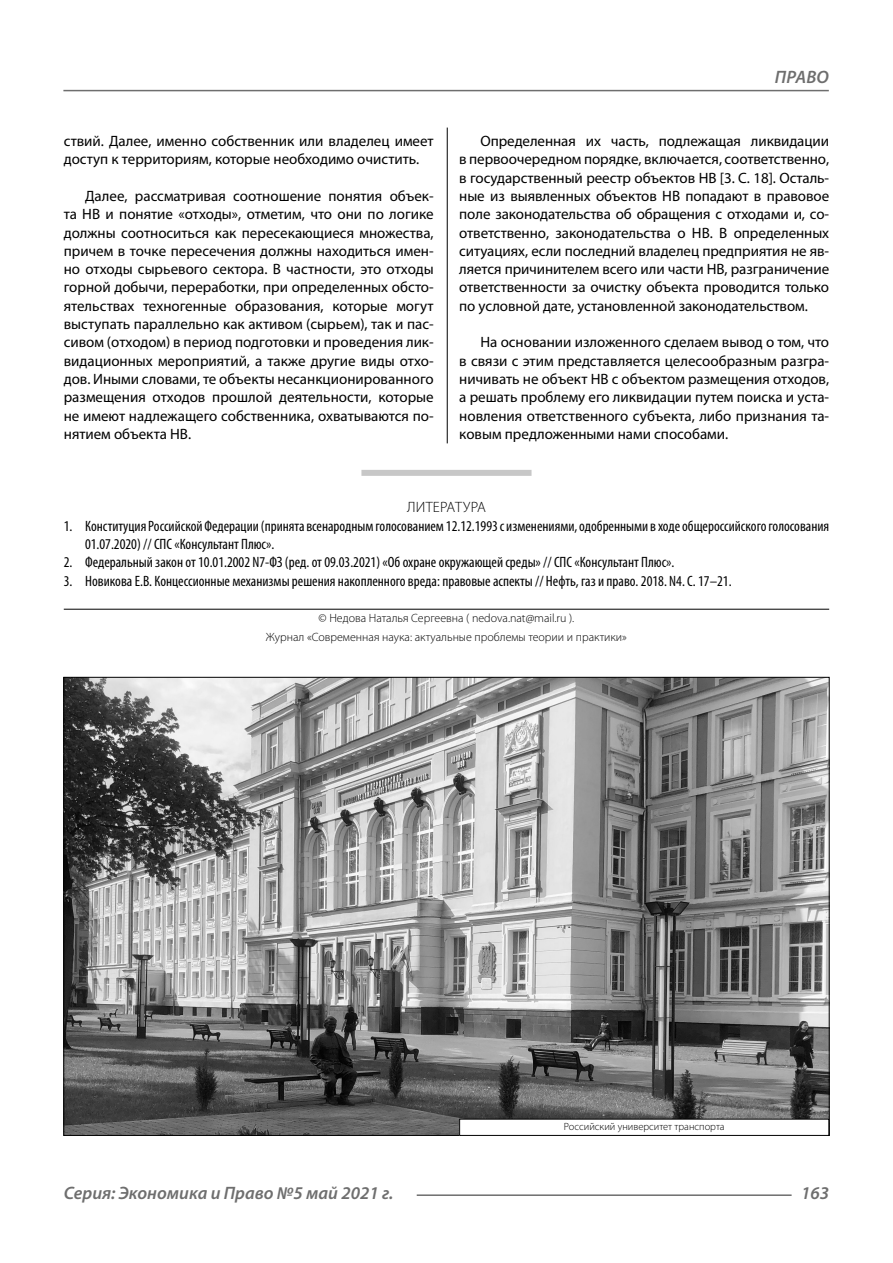
<style>
.page{position:relative;width:893px;height:1263px;background:#fff}
.page>*{position:absolute;margin:0;border:0;box-sizing:border-box;transform-origin:0 0}
.t1{font:italic 600 18px "Myriad Pro";color:#6e6e6e}
.Normal{font:15px/18.3px "Myriad Pro";color:#000;text-align:justify}
.t2{font:condensed 15px/18.3px "Myriad Pro";color:#000}
.Literature{font:300 15px "Myriad Pro";letter-spacing:.02em;color:#000}
.Copy{font:300 12px/18.3px "Myriad Pro";color:#000;text-align:center}
.Author-doc{font:300 10.5px "Myriad Pro";color:#000}
</style>
<div class="page">
<hr style="left:447px;top:128px;width:1px;height:1007px;background:#000">
<div style="left:361px;top:470px;width:170px;height:6px;background:#c7c7c7"></div>
<hr style="left:64px;top:609px;width:765px;height:1px;background:#000">
<img style="left:65px;top:679px;width:763px;height:455px">
<div style="left:460px;top:1119px;width:369px;height:16px;background:#fff"></div>
<div style="left:459px;top:1119px;width:370px;height:17px;border:1px solid #000"></div>
<hr style="left:63px;top:90px;width:766px;height:1px;background:#6e6e6e">
<hr style="left:417px;top:1194px;width:375px;height:2px;background:#6e6e6e">
<p class="Normal" style="left:64px;top:131px;width:371px">ствий. Далее, именно собственник или владелец имеет доступ к территориям, которые необходимо очистить.</p>
<p class="Normal" style="left:64px;top:186px;width:371px;text-indent:21px">Далее, рассматривая соотношение понятия объек&shy;та НВ и понятие «отходы», отметим, что они по логике должны соотноситься как пересекающиеся множества, причем в точке пересечения должны находиться имен&shy;но отходы сырьевого сектора. В частности, это отходы горной добычи, переработки, при определенных обсто&shy;ятельствах техногенные образования, которые могут выступать параллельно как активом (сырьем), так и пас&shy;сивом (отходом) в период подготовки и проведения лик&shy;видационных мероприятий, а также другие виды отхо&shy;дов. Иными словами, те объекты несанкционированного размещения отходов прошлой деятельности, которые не имеют надлежащего собственника, охватываются по&shy;нятием объекта НВ.</p>
<p class="t1" style="left:775px;top:66px;width:56px">ПРАВО</p>
<p class="Normal" style="left:459px;top:131px;width:371px;text-indent:21px">Определенная их часть, подлежащая ликвидации в первоочередном порядке, включается, соответственно, в государственный реестр объектов НВ [3. C. 18]. Осталь&shy;ные из выявленных объектов НВ попадают в правовое поле законодательства об обращения с отходами и, со&shy;ответственно, законодательства о НВ. В определенных ситуациях, если последний владелец предприятия не яв&shy;ляется причинителем всего или части НВ, разграничение ответственности за очистку объекта проводится только по условной дате, установленной законодательством.</p>
<p class="Normal" style="left:459px;top:333px;width:371px;text-indent:21px">На основании изложенного сделаем вывод о том, что в связи с этим представляется целесообразным разгра&shy;ничивать не объект НВ с объектом размещения отходов, а решать проблему его ликвидации путем поиска и уста&shy;новления ответственного субъекта, либо признания та&shy;ковым предложенными нами способами.</p>
<p class="Literature" style="left:407px;top:498px;width:80px">ЛИТЕРАТУРА</p>
<p class="t2" style="left:85px;top:516px;width:746px;text-indent:-21px">1. Конституция Российской Федерации (принята всенародным голосованием 12.12.1993 с изменениями, одобренными в ходе общероссийского голосования<br>01.07.2020) // СПС «Консультант Плюс».</p>
<p class="t2" style="left:64px;top:553px;width:612px">2. Федеральный закон от 10.01.2002 N7-ФЗ (ред. от 09.03.2021) «Об охране окружающей среды» // СПС «Консультант Плюс».</p>
<p class="t2" style="left:64px;top:571px;width:669px">3. Новикова Е.В. Концессионные механизмы решения накопленного вреда: правовые аспекты // Нефть, газ и право. 2018. N4. С. 17–21.</p>
<p class="Copy" style="left:266px;top:609px;width:363px">© Недова Наталья Сергеевна ( nedova.nat@mail.ru ).<br>Журнал «Современная наука: актуальные проблемы теории и практики»</p>
<p class="Author-doc" style="left:564px;top:1120px;width:162px">Российский университет транспорта</p>
<p class="t1" style="left:64px;top:1182px;width:331px">Серия: Экономика и Право №5 май 2021 г.</p>
<p class="t1" style="left:801px;top:1182px;width:30px">163</p>
</div>
